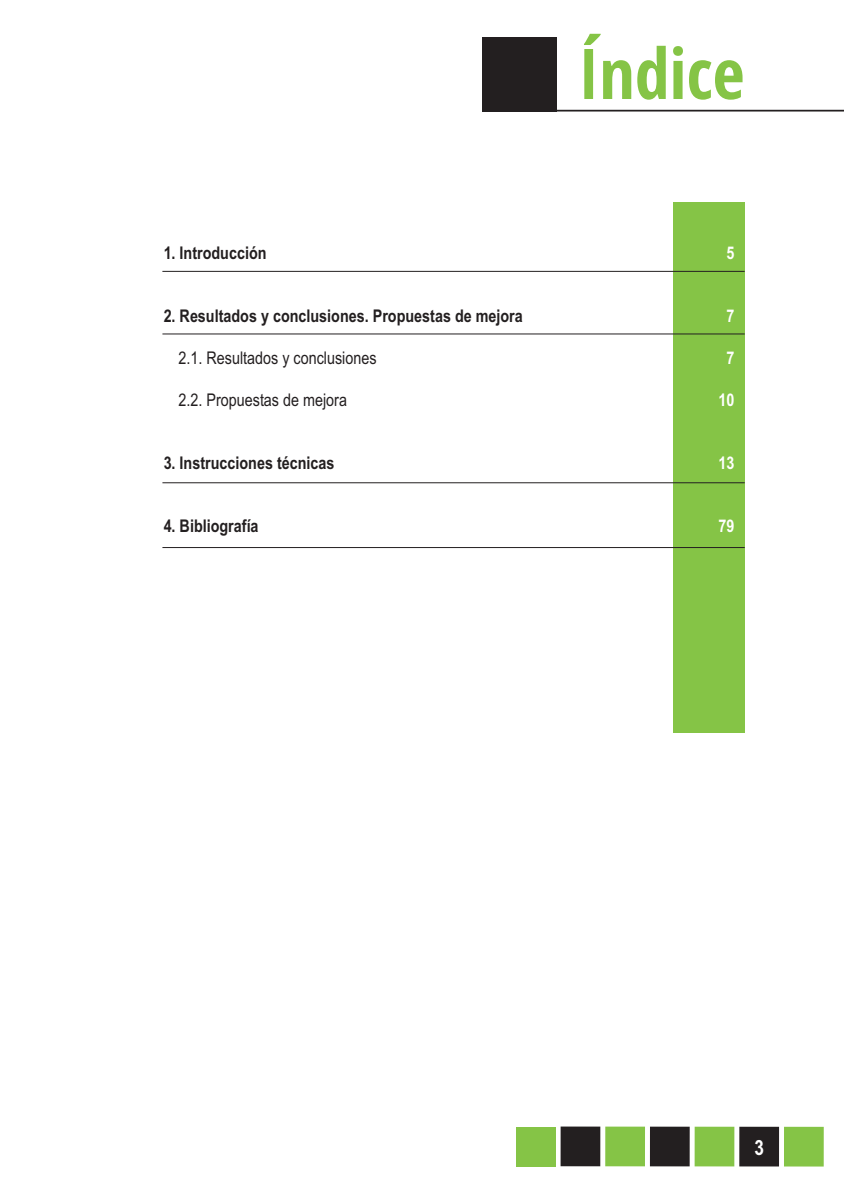
<style>
.page{position:relative;width:844px;height:1191px;background:#fff}
.page>*{position:absolute;margin:0;border:0;box-sizing:border-box;transform-origin:0 0}
.t1{font:700 condensed 70px "Open Sans";color:#85c446}
.t2{font:700 21px "Arial Narrow";color:#fff}
.t3{font:700 17.5px "Arial Narrow";color:#231f20}
.t4{font:17.5px "Arial Narrow";color:#231f20}
.t5{font:700 17.5px "Arial Narrow";color:#fff}
</style>
<div class="page">
<div style="left:515px;top:1126px;width:40px;height:40px;background:#85c446"></div>
<div style="left:560px;top:1126px;width:40px;height:40px;background:#231f20"></div>
<div style="left:605px;top:1126px;width:39px;height:40px;background:#85c446"></div>
<div style="left:649px;top:1126px;width:40px;height:40px;background:#231f20"></div>
<div style="left:694px;top:1126px;width:40px;height:40px;background:#85c446"></div>
<div style="left:739px;top:1126px;width:39px;height:40px;background:#231f20"></div>
<div style="left:783px;top:1126px;width:40px;height:40px;background:#85c446"></div>
<div style="left:482px;top:37px;width:74px;height:75px;background:#231f20"></div>
<hr style="left:554px;top:110px;width:289px;height:1px;background:#231f20">
<div style="left:673px;top:202px;width:71px;height:530px;background:#85c446"></div>
<hr style="left:162px;top:271px;width:582px;height:1px;background:#231f20">
<hr style="left:162px;top:333px;width:582px;height:1px;background:#231f20">
<hr style="left:162px;top:482px;width:582px;height:1px;background:#231f20">
<hr style="left:162px;top:547px;width:582px;height:1px;background:#231f20">
<h1 class="t1" style="left:578px;top:46px;width:168px">Índice</h1>
<p class="t3" style="left:164px;top:247px;width:104px">1. Introducción</p>
<p class="t5" style="left:726px;top:247px;width:9px">5</p>
<p class="t3" style="left:164px;top:310px;width:360px">2. Resultados y conclusiones. Propuestas de mejora</p>
<p class="t5" style="left:726px;top:310px;width:9px">7</p>
<p class="t4" style="left:178px;top:352px;width:199px">2.1. Resultados y conclusiones</p>
<p class="t5" style="left:726px;top:352px;width:9px">7</p>
<p class="t4" style="left:178px;top:394px;width:170px">2.2. Propuestas de mejora</p>
<p class="t5" style="left:718px;top:394px;width:17px">10</p>
<p class="t3" style="left:164px;top:457px;width:172px">3. Instrucciones técnicas</p>
<p class="t5" style="left:718px;top:457px;width:17px">13</p>
<p class="t3" style="left:164px;top:520px;width:96px">4. Bibliografía</p>
<p class="t5" style="left:718px;top:520px;width:17px">79</p>
<p class="t2" style="left:754px;top:1140px;width:11px">3</p>
</div>
